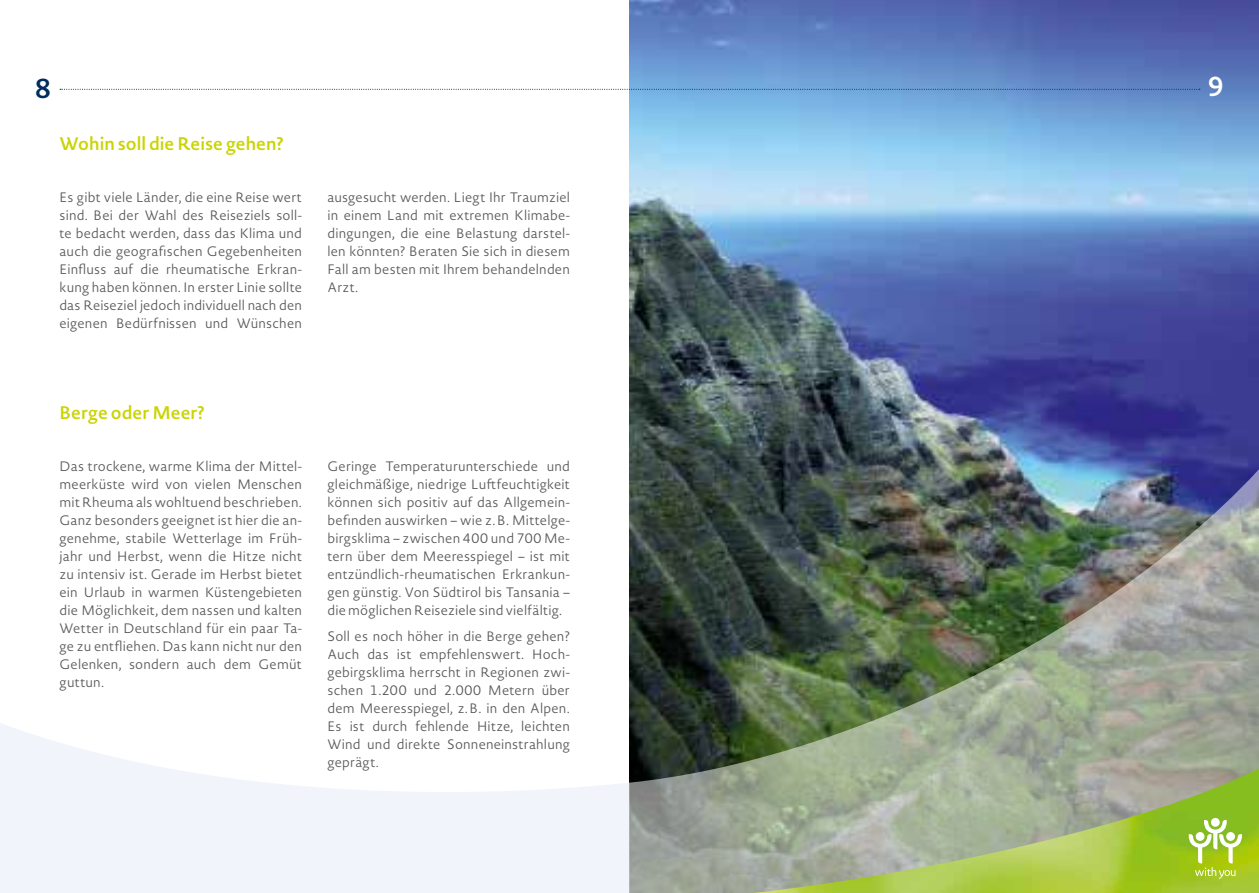
<style>
.page{position:relative;width:1259px;height:893px;background:#fff}
.page>*{position:absolute;margin:0;border:0;box-sizing:border-box;transform-origin:0 0}
.t1{font:600 27px "Novel Sans Rd Pro";color:#002c5e}
.t2{font:600 27px "Novel Sans Rd Pro";color:#fff}
.t3{font:600 18px "Novel Sans Rd Pro";color:#cad400}
.t4{font:300 13.5px/18px "Novel Sans Rd Pro";letter-spacing:.01em;color:#565655;text-align:justify}
</style>
<div class="page">
<img style="left:629px;top:0;width:630px;height:455px">
<img style="left:629px;top:455px;width:630px;height:438px">
<svg style="left:0;top:723px;width:629px;height:170px;fill:#f1f5fb"></svg>
<img style="left:752px;top:768px;width:507px;height:125px">
<svg style="left:1188px;top:818px;width:54px;height:61px"></svg>
<svg style="left:60px;top:89px;width:1140px;height:1px"></svg>
<h1 class="t1" style="left:35px;top:68px;width:17px">8</h1>
<h1 class="t2" style="left:1208px;top:66px;width:17px">9</h1>
<h2 class="t3" style="left:60px;top:130px;width:226px">Wohin soll die Reise gehen?</h2>
<p class="t4" style="left:60px;top:188px;width:244px">Es gibt viele Länder, die eine Reise wert sind. Bei der Wahl des Reiseziels soll&shy;te bedacht werden, dass das Klima und auch die geografischen Gegebenheiten Einfluss auf die rheumatische Erkran&shy;kung haben können. In erster Linie sollte das Reiseziel jedoch individuell nach den eigenen Bedürfnissen und Wünschen</p>
<p class="t4" style="left:327px;top:188px;width:244px">ausgesucht werden. Liegt Ihr Traumziel in einem Land mit extremen Klimabe&shy;dingungen, die eine Belastung darstel&shy;len könnten? Beraten Sie sich in diesem Fall am besten mit Ihrem behandelnden Arzt.</p>
<h2 class="t3" style="left:60px;top:399px;width:147px">Berge oder Meer?</h2>
<p class="t4" style="left:60px;top:457px;width:244px">Das trockene, warme Klima der Mittel&shy;meerküste wird von vielen Menschen mit Rheuma als wohltuend beschrieben.<br>Ganz besonders geeignet ist hier die an&shy;genehme, stabile Wetterlage im Früh&shy;jahr und Herbst, wenn die Hitze nicht zu intensiv ist. Gerade im Herbst bietet ein Urlaub in warmen Küstengebieten die Möglichkeit, dem nassen und kalten Wetter in Deutschland für ein paar Ta&shy;ge zu entfliehen. Das kann nicht nur den Gelenken, sondern auch dem Gemüt guttun.</p>
<p class="t4" style="left:327px;top:457px;width:244px">Geringe Temperaturunterschiede und gleichmäßige, niedrige Luftfeuchtigkeit können sich positiv auf das Allgemein&shy;befinden auswirken – wie z.B. Mittelge&shy;birgsklima – zwischen 400 und 700 Me&shy;tern über dem Meeresspiegel – ist mit entzündlich-rheumatischen Erkrankun&shy;gen günstig. Von Südtirol bis Tansania – die möglichen Reiseziele sind vielfältig.</p>
<p class="t4" style="left:327px;top:627px;width:244px">Soll es noch höher in die Berge gehen?<br>Auch das ist empfehlenswert. Hoch&shy;gebirgsklima herrscht in Regionen zwi&shy;schen 1.200 und 2.000 Metern über dem Meeresspiegel, z.B. in den Alpen.<br>Es ist durch fehlende Hitze, leichten Wind und direkte Sonneneinstrahlung geprägt.</p>
</div>
